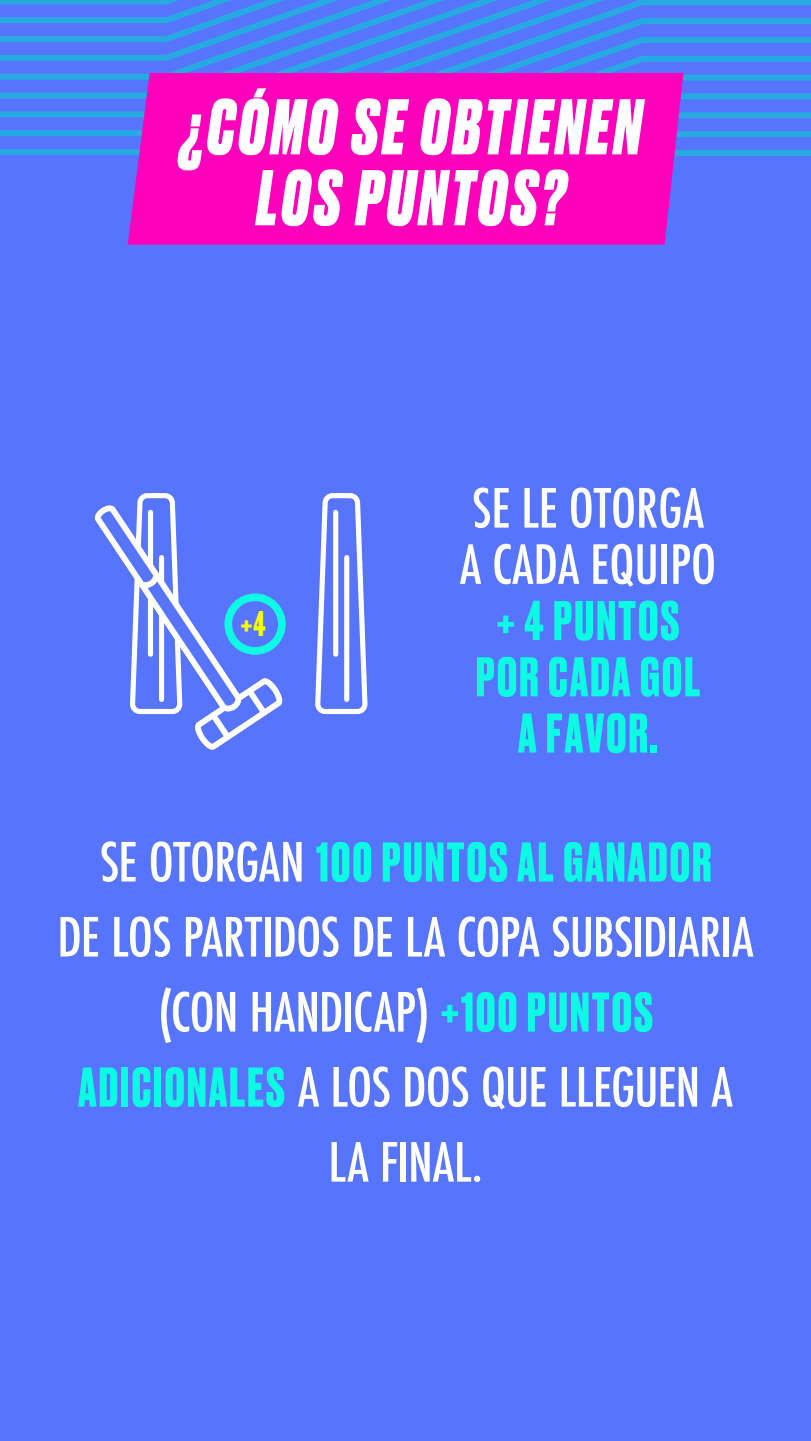
<style>
.page{position:relative;width:811px;height:1441px;background:#5774fd}
.page>*{position:absolute;margin:0;border:0;box-sizing:border-box;transform-origin:0 0}
.t1{font:italic 800 74.18px/70.9px "Druk";letter-spacing:.06em;color:#fff;text-align:center;scale:.9 1}
.t2{font:500 condensed 52.5px/75px "Futura";letter-spacing:-.015em;color:#fff}
.t3{font:700 52.5px/56.2px "Druk";letter-spacing:.04em;color:#0dfbe2;text-align:center}
.t4{font:700 33.22px "Druk";color:#f9ff00}
.s1{font-family:"Futura";font-weight:500;font-stretch:condensed;color:#fff}
.s2{font-family:"Druk";font-weight:700;font-stretch:normal;color:#0dfbe2}
</style>
<div class="page">
<svg style="left:0;top:0;width:811px;height:156px"></svg>
<div style="left:128px;top:73px;width:555px;height:172px;background:#ff00bd"></div>
<svg style="left:315px;top:493px;width:53px;height:222px"></svg>
<div style="left:333px;top:512px;width:5px;height:142px;background:#fff"></div>
<div style="left:344px;top:557px;width:5px;height:142px;background:#fff"></div>
<svg style="left:94px;top:493px;width:192px;height:257px"></svg>
<h1 class="t1" style="left:181px;top:87px;width:513px">¿CÓMO SE OBTIENEN<br>LOS PUNTOS?</h1>
<p class="t4" style="left:241px;top:601px;width:26px">+4</p>
<p class="t2" style="left:460px;top:480px;width:258px;line-height:56.2px">SE LE OTORGA<br>A CADA EQUIPO</p>
<p class="t3" style="left:476px;top:590px;width:226px">+ 4 PUNTOS<br>POR CADA GOL<br>A FAVOR.</p>
<p class="t3" style="left:100px;top:831px;width:613px"><span class="s1">SE OTORGAN</span> 100 PUNTOS AL GANADOR</p>
<p class="t2" style="left:57px;top:900px;width:697px;text-align:center">DE LOS PARTIDOS DE LA COPA SUBSIDIARIA (CON HANDICAP) <span class="s2">+100 PUNTOS<br>ADICIONALES</span> A LOS DOS QUE LLEGUEN A<br>LA FINAL.</p>
</div>
